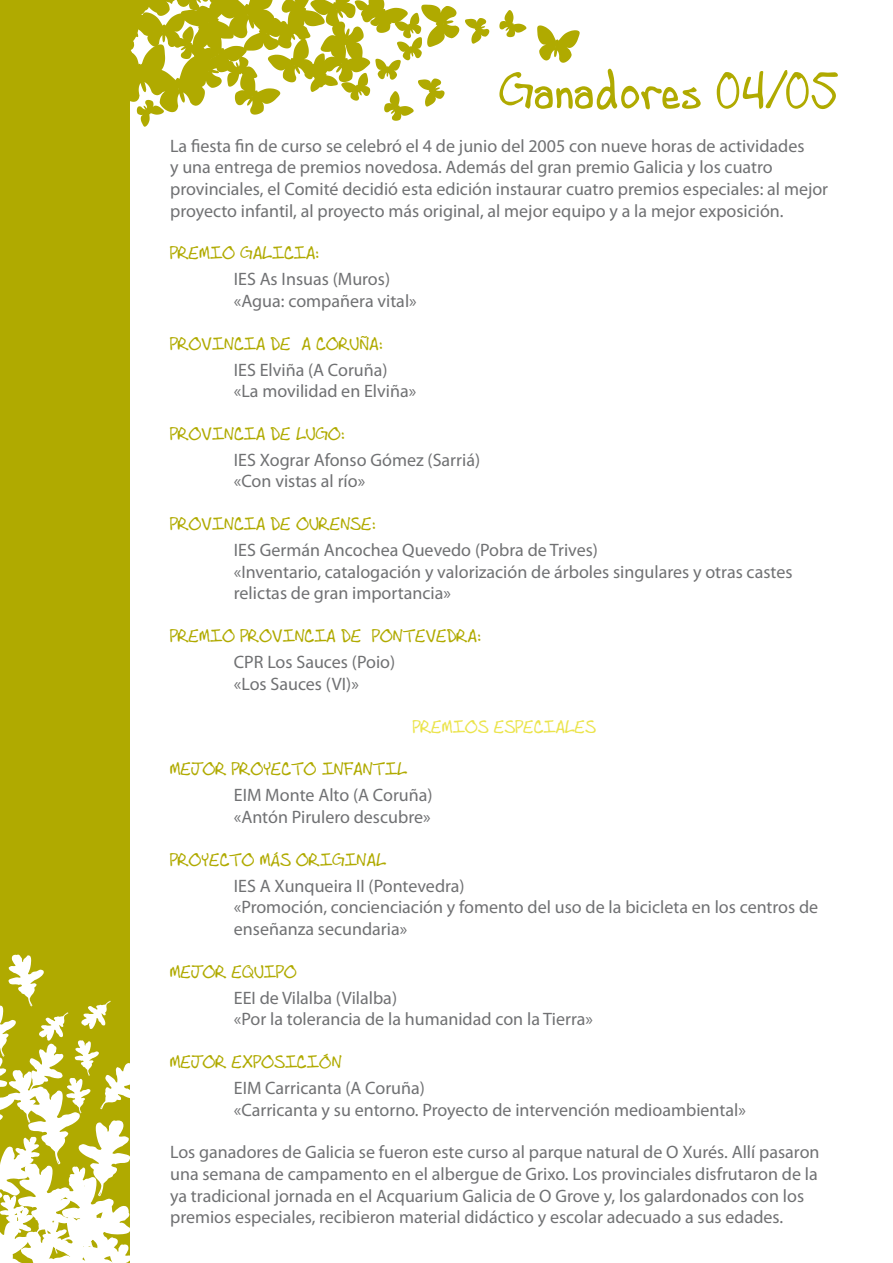
<style>
.page{position:relative;width:893px;height:1263px;background:#fff}
.page>*{position:absolute;margin:0;border:0;box-sizing:border-box;transform-origin:0 0}
.t1{font:51px "Andrew Script";color:#b0aa00}
.t2{font:18px/21.6px "Myriad Pro";color:#707173}
.t3{font:18px "Andrew Script";color:#b0aa00}
.t4{font:18px "Andrew Script";color:#ebe44d}
</style>
<div class="page">
<div style="left:0;top:0;width:129px;height:1263px;background:#b0aa00"></div>
<svg style="left:499px;top:10px;width:27px;height:27px"></svg>
<svg style="left:465px;top:18px;width:24px;height:26px"></svg>
<svg style="left:129px;top:0;width:330px;height:127px"></svg>
<svg style="left:537px;top:25px;width:43px;height:38px"></svg>
<svg style="left:0;top:954px;width:130px;height:309px"></svg>
<h1 class="t1" style="left:499px;top:61px;width:341px">Ganadores 04/05</h1>
<p class="t2" style="left:170px;top:135px;width:660px">La fiesta fin de curso se celebró el 4 de junio del 2005 con nueve horas de actividades<br>y una entrega de premios novedosa. Además del gran premio Galicia y los cuatro provinciales, el Comité decidió esta edición instaurar cuatro premios especiales: al mejor proyecto infantil, al proyecto más original, al mejor equipo y a la mejor exposición.</p>
<p class="t3" style="left:170px;top:243px;width:151px">PREMIO GALICIA:</p>
<p class="t2" style="left:234px;top:268px;width:184px">IES As Insuas (Muros) «Agua: compañera vital»</p>
<p class="t3" style="left:170px;top:333px;width:214px">PROVINCIA DE A CORUÑA:</p>
<p class="t2" style="left:234px;top:358px;width:184px">IES Elviña (A Coruña) «La movilidad en Elviña»</p>
<p class="t3" style="left:170px;top:423px;width:176px">PROVINCIA DE LUGO:</p>
<p class="t2" style="left:234px;top:449px;width:248px">IES Xograr Afonso Gómez (Sarriá) «Con vistas al río»</p>
<p class="t3" style="left:170px;top:514px;width:207px">PROVINCIA DE OURENSE:</p>
<p class="t2" style="left:234px;top:539px;width:560px">IES Germán Ancochea Quevedo (Pobra de Trives)<br>«Inventario, catalogación y valorización de árboles singulares y otras castes relictas de gran importancia»</p>
<p class="t3" style="left:170px;top:625px;width:313px">PREMIO PROVINCIA DE PONTEVEDRA:</p>
<p class="t2" style="left:234px;top:651px;width:163px">CPR Los Sauces (Poio) «Los Sauces (VI)»</p>
<p class="t4" style="left:413px;top:716px;width:185px">PREMIOS ESPECIALES</p>
<p class="t3" style="left:170px;top:759px;width:238px">MEJOR PROYECTO INFANTIL</p>
<p class="t2" style="left:234px;top:784px;width:200px">EIM Monte Alto (A Coruña) «Antón Pirulero descubre»</p>
<p class="t3" style="left:170px;top:849px;width:217px">PROYECTO MÁS ORIGINAL</p>
<p class="t2" style="left:234px;top:874px;width:586px">IES A Xunqueira II (Pontevedra)<br>«Promoción, concienciación y fomento del uso de la bicicleta en los centros de enseñanza secundaria»</p>
<p class="t3" style="left:170px;top:961px;width:128px">MEJOR EQUIPO</p>
<p class="t2" style="left:234px;top:986px;width:361px">EEI de Vilalba (Vilalba)<br>«Por la tolerancia de la humanidad con la Tierra»</p>
<p class="t3" style="left:170px;top:1051px;width:173px">MEJOR EXPOSICIÓN</p>
<p class="t2" style="left:234px;top:1077px;width:513px">EIM Carricanta (A Coruña)<br>«Carricanta y su entorno. Proyecto de intervención medioambiental»</p>
<p class="t2" style="left:170px;top:1141px;width:651px">Los ganadores de Galicia se fueron este curso al parque natural de O Xurés. Allí pasaron una semana de campamento en el albergue de Grixo. Los provinciales disfrutaron de la ya tradicional jornada en el Acquarium Galicia de O Grove y, los galardonados con los premios especiales, recibieron material didáctico y escolar adecuado a sus edades.</p>
</div>
